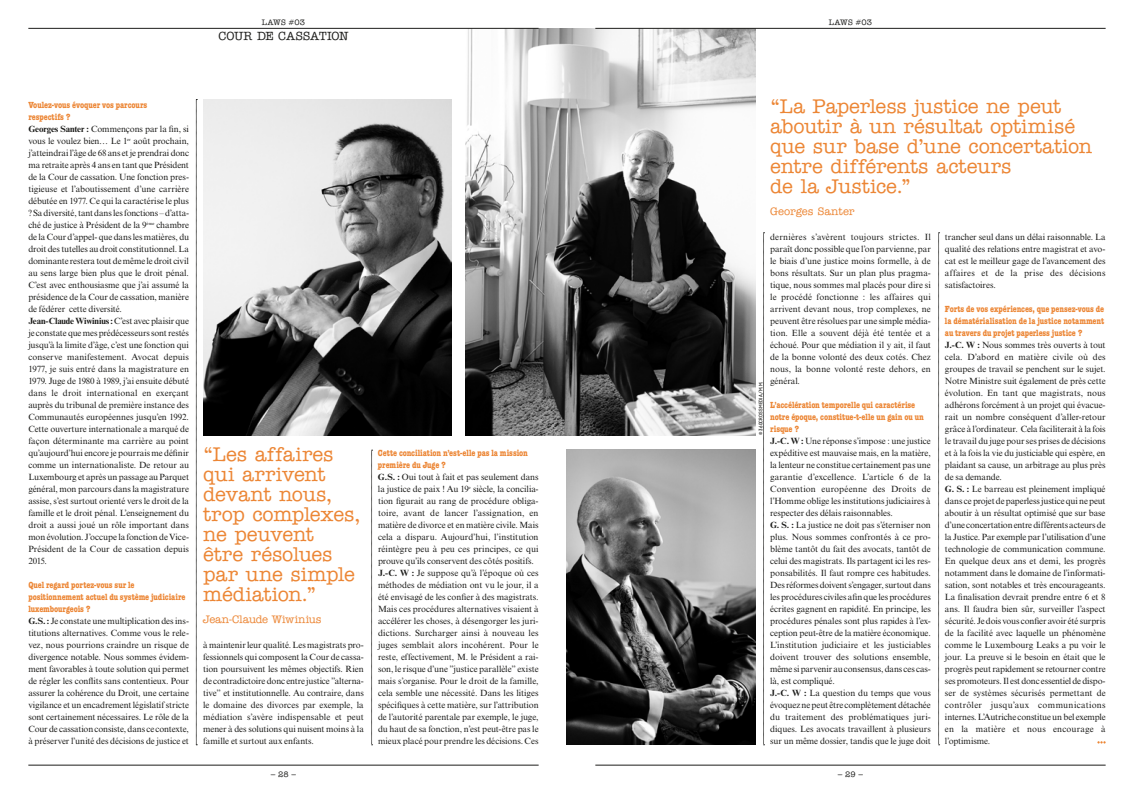
<style>
.page{position:relative;width:1134px;height:794px;background:#fff}
.page>*{position:absolute;margin:0;border:0;box-sizing:border-box;transform-origin:0 0}
.t1{font:500 20px/20px "American Typewriter Std";letter-spacing:-.005em;color:#ec8635}
.t2{font:500 12px "American Typewriter Std";letter-spacing:-.005em;color:#1d1d1b}
.t3{font:500 11px "American Typewriter Std";letter-spacing:-.01em;color:#ec8635}
.t4{font:9px/12px "Times New Roman MT Std";letter-spacing:-.005em;color:#1d1d1b}
.t5{font:700 condensed 9px/12px "American Typewriter Std";letter-spacing:-.01em;color:#ec8635}
.t6{font:500 8px "American Typewriter Std";color:#1d1d1b}
.t7{font:500 5px "Fabrikat";letter-spacing:.03em;color:#1d1d1b}
.s1{font-weight:700}
</style>
<div class="page">
<img style="left:465px;top:28px;width:291px;height:407px">
<hr style="left:28px;top:28px;width:511px;height:1px;background:#1d1d1b">
<hr style="left:595px;top:28px;width:511px;height:1px;background:#1d1d1b">
<hr style="left:28px;top:765px;width:511px;height:1px;background:#1d1d1b">
<hr style="left:595px;top:765px;width:511px;height:1px;background:#1d1d1b">
<svg style="left:196px;top:99px;width:1px;height:646px"></svg>
<svg style="left:371px;top:450px;width:2px;height:295px"></svg>
<svg style="left:938px;top:232px;width:2px;height:513px"></svg>
<svg style="left:763px;top:232px;width:1px;height:513px"></svg>
<img style="left:567px;top:449px;width:189px;height:296px">
<img style="left:203px;top:99px;width:248px;height:336px">
<svg style="left:1097px;top:741px;width:9px;height:2px"></svg>
<p class="t6" style="left:262px;top:18px;width:45px">LAWS #03</p>
<h2 class="t2" style="left:219px;top:30px;width:131px">COUR DE CASSATION</h2>
<p class="t6" style="left:829px;top:18px;width:45px">LAWS #03</p>
<p class="t5" style="left:28px;top:99px;width:120px">Voulez-vous évoquer vos parcours respectifs ?</p>
<p class="t4" style="left:28px;top:123px;width:162px"><span class="s1">Georges Santer :</span> Commençons par la fin, si vous le voulez bien… Le 1<sup>er</sup> août prochain, j’atteindrai l’âge de 68 ans et je prendrai donc ma retraite après 4 ans en tant que Président de la Cour de cassation. Une fonction pres&shy;tigieuse et l’aboutissement d’une carrière débutée en 1977. Ce qui la caractérise le plus ? Sa diversité, tant dans les fonctions – d’atta&shy;ché de justice à Président de la 9<sup>ème</sup> chambre de la Cour d’appel- que dans les matières, du droit des tutelles au droit constitutionnel. La dominante restera tout de même le droit civil au sens large bien plus que le droit pénal.<br>C’est avec enthousiasme que j’ai assumé la présidence de la Cour de cassation, manière de fédérer cette diversité.<br><span class="s1">Jean-Claude Wiwinius :</span> C’est avec plaisir que je constate que mes prédécesseurs sont restés jusqu’à la limite d’âge, c’est une fonction qui conserve manifestement. Avocat depuis 1977, je suis entré dans la magistrature en 1979. Juge de 1980 à 1989, j’ai ensuite débuté dans le droit international en exerçant auprès du tribunal de première instance des Communautés européennes jusqu’en 1992.<br>Cette ouverture internationale a marqué de façon déterminante ma carrière au point qu’aujourd’hui encore je pourrais me définir comme un internationaliste. De retour au Luxembourg et après un passage au Parquet général, mon parcours dans la magistrature assise, s’est surtout orienté vers le droit de la famille et le droit pénal. L’enseignement du droit a aussi joué un rôle important dans mon évolution. J’occupe la fonction de Vice-Président de la Cour de cassation depuis 2015.</p>
<p class="t5" style="left:28px;top:579px;width:159px">Quel regard portez-vous sur le positionnement actuel du système judiciaire luxembourgeois ?</p>
<p class="t4" style="left:28px;top:615px;width:162px;text-align:justify"><span class="s1">G.S. :</span> Je constate une multiplication des ins&shy;titutions alternatives. Comme vous le rele&shy;vez, nous pourrions craindre un risque de divergence notable. Nous sommes évidem&shy;ment favorables à toute solution qui permet de régler les conflits sans contentieux. Pour assurer la cohérence du Droit, une certaine vigilance et un encadrement législatif stricte sont certainement nécessaires. Le rôle de la Cour de cassation consiste, dans ce contexte, à préserver l’unité des décisions de justice et</p>
<h1 class="t1" style="left:203px;top:444px;width:159px">“Les affaires qui arrivent devant nous, trop complexes, ne peuvent<br>être résolues par une simple médiation.”</h1>
<p class="t3" style="left:203px;top:612px;width:120px">Jean-Claude Wiwinius</p>
<p class="t4" style="left:203px;top:639px;width:162px;text-align:justify">à maintenir leur qualité. Les magistrats pro&shy;fessionnels qui composent la Cour de cassa&shy;tion poursuivent les mêmes objectifs. Rien de contradictoire donc entre justice ’’alterna&shy;tive’’ et institutionnelle. Au contraire, dans le domaine des divorces par exemple, la médiation s’avère indispensable et peut mener à des solutions qui nuisent moins à la famille et surtout aux enfants.</p>
<p class="t5" style="left:378px;top:447px;width:151px">Cette conciliation n’est-elle pas la mission première du Juge ?</p>
<p class="t4" style="left:378px;top:471px;width:162px"><span class="s1">G.S. :</span> Oui tout à fait et pas seulement dans la justice de paix ! Au 19<sup>e</sup> siècle, la concilia&shy;tion figurait au rang de procédure obliga&shy;toire, avant de lancer l’assignation, en matière de divorce et en matière civile. Mais cela a disparu. Aujourd’hui, l’institution réintègre peu à peu ces principes, ce qui prouve qu’ils conservent des côtés positifs.<br><span class="s1">J.-C. W :</span> Je suppose qu’à l’époque où ces méthodes de médiation ont vu le jour, il a été envisagé de les confier à des magistrats.<br>Mais ces procédures alternatives visaient à accélérer les choses, à désengorger les juri&shy;dictions. Surcharger ainsi à nouveau les juges semblait alors incohérent. Pour le reste, effectivement, M. le Président a rai&shy;son, le risque d’une ’’justice parallèle’’ existe mais s’organise. Pour le droit de la famille, cela semble une nécessité. Dans les litiges spécifiques à cette matière, sur l’attribution de l’autorité parentale par exemple, le juge, du haut de sa fonction, n’est peut-être pas le mieux placé pour prendre les décisions. Ces</p>
<h1 class="t1" style="left:770px;top:97px;width:323px">“La Paperless justice ne peut aboutir à un résultat optimisé que sur base d’une concertation entre différents acteurs<br>de la Justice.”</h1>
<p class="t3" style="left:770px;top:205px;width:86px">Georges Santer</p>
<p class="t4" style="left:770px;top:231px;width:162px;text-align:justify">dernières s’avèrent toujours strictes. Il paraît donc possible que l’on parvienne, par le biais d’une justice moins formelle, à de bons résultats. Sur un plan plus pragma&shy;tique, nous sommes mal placés pour dire si le procédé fonctionne : les affaires qui arrivent devant nous, trop complexes, ne peuvent être résolues par une simple média&shy;tion. Elle a souvent déjà été tentée et a échoué. Pour que médiation il y ait, il faut de la bonne volonté des deux cotés. Chez nous, la bonne volonté reste dehors, en général.</p>
<p class="t5" style="left:770px;top:399px;width:155px">L’accélération temporelle qui caractérise notre époque, constitue-t-elle un gain ou un risque ?</p>
<p class="t4" style="left:770px;top:435px;width:162px"><span class="s1">J.-C. W :</span> Une réponse s’impose : une justice expéditive est mauvaise mais, en la matière, la lenteur ne constitue certainement pas une garantie d’excellence. L’article 6 de la Convention européenne des Droits de l’Homme oblige les institutions judiciaires à respecter des délais raisonnables.<br><span class="s1">G. S. :</span> La justice ne doit pas s’éterniser non plus. Nous sommes confrontés à ce pro&shy;blème tantôt du fait des avocats, tantôt de celui des magistrats. Ils partagent ici les res&shy;ponsabilités. Il faut rompre ces habitudes.<br>Des réformes doivent s’engager, surtout dans les procédures civiles afin que les procédures écrites gagnent en rapidité. En principe, les procédures pénales sont plus rapides à l’ex&shy;ception peut-être de la matière économique.<br>L’institution judiciaire et les justiciables doivent trouver des solutions ensemble, même si parvenir au consensus, dans ces cas&shy;là, est compliqué.<br><span class="s1">J.-C. W :</span> La question du temps que vous évoquez ne peut être complètement détachée du traitement des problématiques juri&shy;diques. Les avocats travaillent à plusieurs sur un même dossier, tandis que le juge doit</p>
<p class="t7" style="left:757px;top:435px;width:55px;rotate:-90deg">© 360CROSSMEDIA/M.M.</p>
<p class="t4" style="left:945px;top:231px;width:162px;text-align:justify">trancher seul dans un délai raisonnable. La qualité des relations entre magistrat et avo&shy;cat est le meilleur gage de l’avancement des affaires et de la prise des décisions satisfactoires.</p>
<p class="t5" style="left:945px;top:303px;width:161px;text-align:justify">Forts de vos expériences, que pensez-vous de la dématérialisation de la justice notamment au travers du projet paperless justice ?</p>
<p class="t4" style="left:945px;top:339px;width:162px"><span class="s1">J.-C. W :</span> Nous sommes très ouverts à tout cela. D’abord en matière civile où des groupes de travail se penchent sur le sujet.<br>Notre Ministre suit également de près cette évolution. En tant que magistrats, nous adhérons forcément à un projet qui évacue&shy;rait un nombre conséquent d’aller-retour grâce à l’ordinateur. Cela faciliterait à la fois le travail du juge pour ses prises de décisions et à la fois la vie du justiciable qui espère, en plaidant sa cause, un arbitrage au plus près de sa demande.<br><span class="s1">G. S. :</span> Le barreau est pleinement impliqué dans ce projet de paperless justice qui ne peut aboutir à un résultat optimisé que sur base d’une concertation entre différents acteurs de la Justice. Par exemple par l’utilisation d’une technologie de communication commune.<br>En quelque deux ans et demi, les progrès notamment dans le domaine de l’informati&shy;sation, sont notables et très encourageants.<br>La finalisation devrait prendre entre 6 et 8 ans. Il faudra bien sûr, surveiller l’aspect sécurité. Je dois vous confier avoir été surpris de la facilité avec laquelle un phénomène comme le Luxembourg Leaks a pu voir le jour. La preuve si le besoin en était que le progrès peut rapidement se retourner contre ses promoteurs. Il est donc essentiel de dispo&shy;ser de systèmes sécurisés permettant de contrôler jusqu’aux communications internes. L’Autriche constitue un bel exemple en la matière et nous encourage à l’optimisme.</p>
<p class="t6" style="left:271px;top:769px;width:26px">–28–</p>
<p class="t6" style="left:838px;top:769px;width:26px">–29–</p>
</div>
